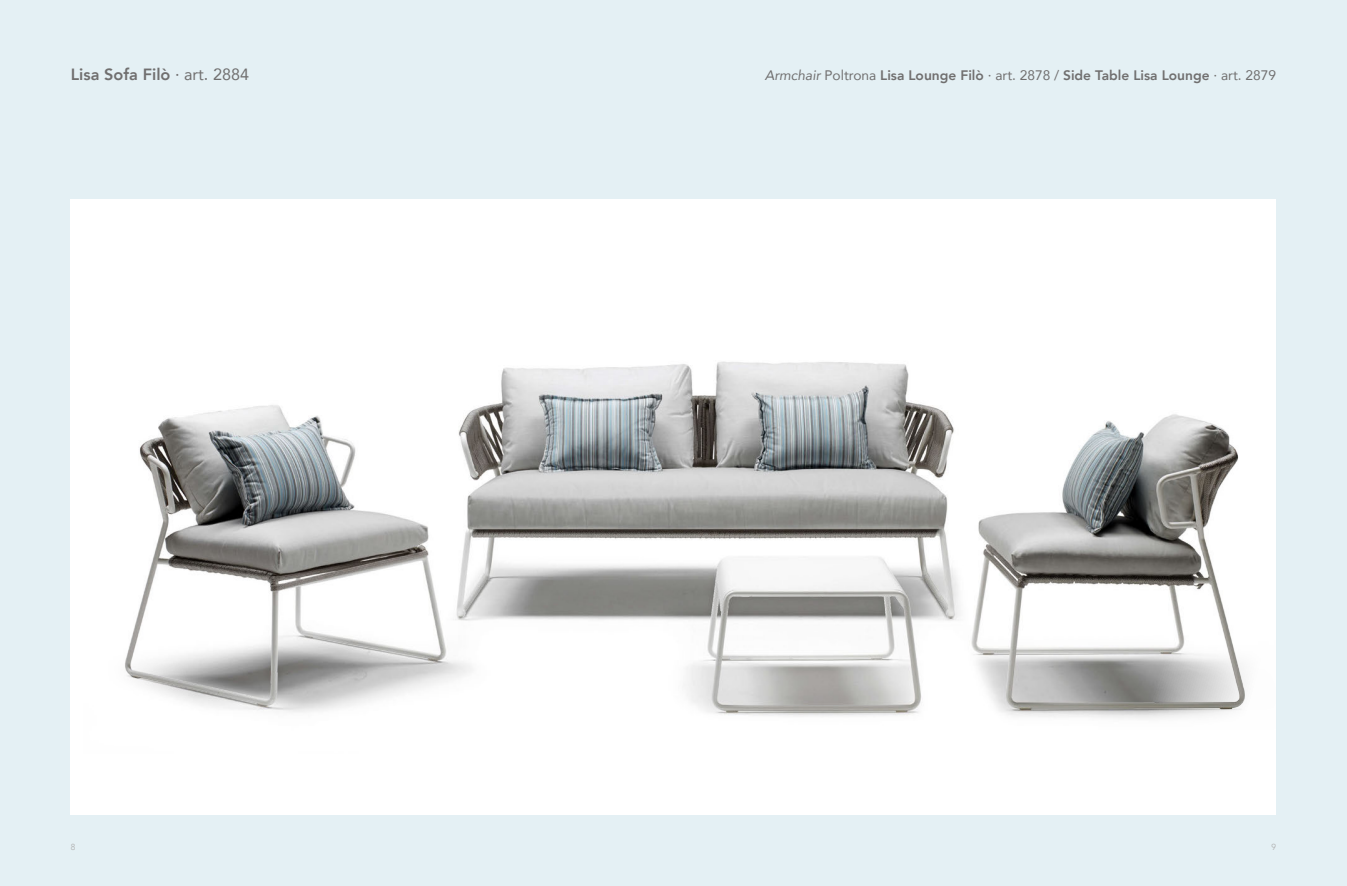
<style>
.page{position:relative;width:1347px;height:886px;background:#fff}
.page>*{position:absolute;margin:0;border:0;box-sizing:border-box;transform-origin:0 0}
.t1{font:800 16.25px "Avenir";color:#706f6f}
.t2{font:800 13.75px "Avenir";color:#706f6f}
.t3{font:300 8.75px "Avenir";color:#aeaeae}
.s1{font-weight:400}
.s2{font-weight:400;font-style:italic}
</style>
<div class="page">
<div style="left:0;top:0;width:1346px;height:886px;background:#e4f0f4"></div>
<div style="left:71px;top:199px;width:1205px;height:616px;background:#fff"></div>
<img style="left:125px;top:361px;width:1120px;height:358px">
<p class="t1" style="left:71px;top:61px;width:180px">Lisa Sofa Filò <span class="s1">∙ art. 2884</span></p>
<p class="t2" style="left:764px;top:64px;width:513px"><span class="s2">Armchair</span> <span class="s1">Poltrona</span> Lisa Lounge Filò <span class="s1">∙ art. 2878 /</span> Side Table Lisa Lounge <span class="s1">∙ art. 2879</span></p>
<p class="t3" style="left:71px;top:842px;width:6px">8</p>
<p class="t3" style="left:1271px;top:842px;width:6px">9</p>
</div>
